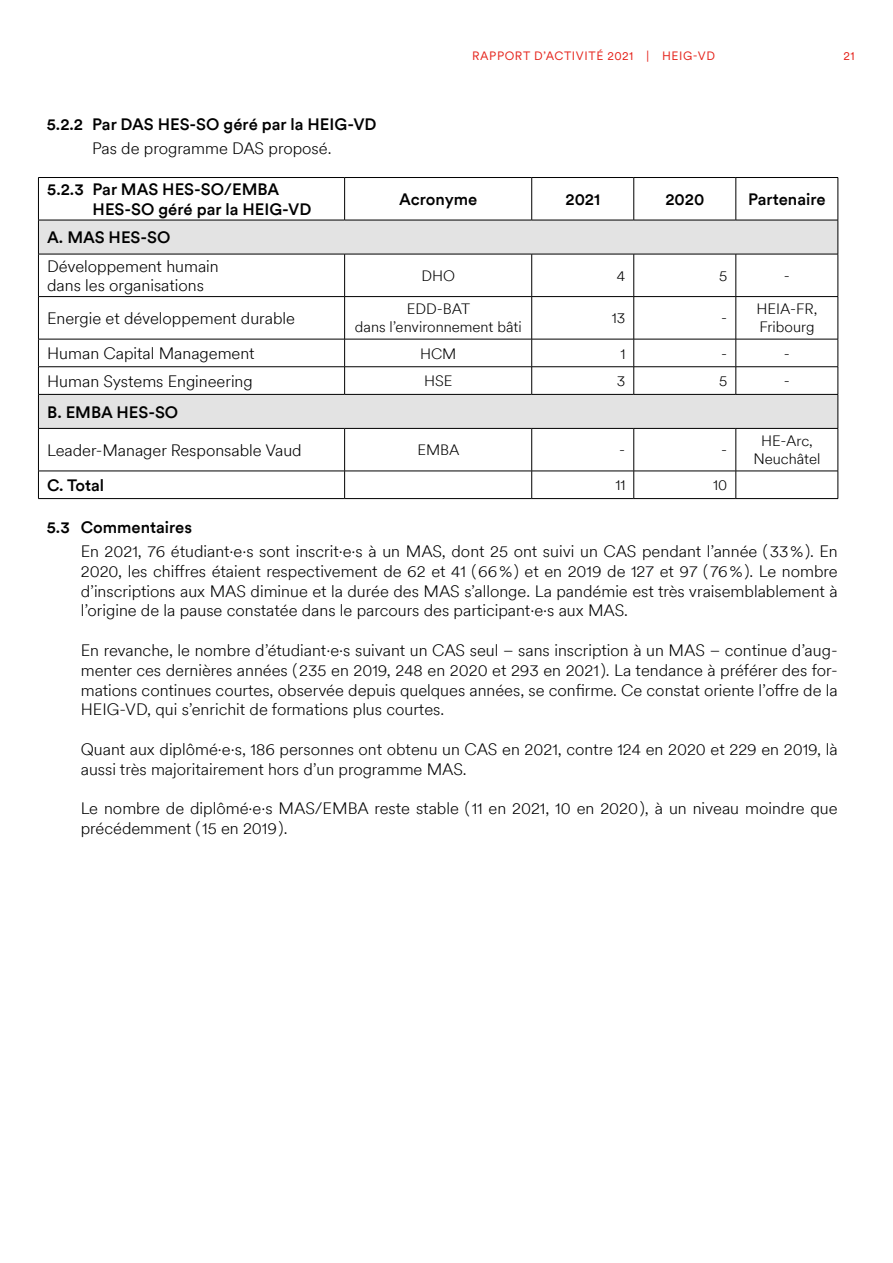
<style>
.page{position:relative;width:893px;height:1263px;background:#fff}
.page>*{position:absolute;margin:0;border:0;box-sizing:border-box;transform-origin:0 0}
.t1{font:300 16.5px/19.8px "Circular XXTT";color:#000}
.t2{font:500 16.5px/19.8px "Circular XXTT";color:#000}
.t3{font:300 15px/18px "Circular XXTT";color:#000;text-align:center}
.t4{font:12px "Circular XX";letter-spacing:.05em;color:#e5231b}
</style>
<div class="page">
<svg style="left:39px;top:221px;width:799px;height:207px"></svg>
<hr style="left:38px;top:177px;width:307px;height:1px;background:#000">
<hr style="left:38px;top:178px;width:1px;height:42px;background:#000">
<hr style="left:345px;top:177px;width:187px;height:1px;background:#000">
<hr style="left:344px;top:178px;width:1px;height:42px;background:#000">
<hr style="left:532px;top:177px;width:102px;height:1px;background:#000">
<hr style="left:531px;top:178px;width:1px;height:42px;background:#000">
<hr style="left:634px;top:177px;width:102px;height:1px;background:#000">
<hr style="left:633px;top:178px;width:1px;height:42px;background:#000">
<hr style="left:736px;top:177px;width:102px;height:1px;background:#000">
<hr style="left:736px;top:178px;width:1px;height:42px;background:#000">
<hr style="left:838px;top:178px;width:1px;height:42px;background:#000">
<hr style="left:38px;top:220px;width:307px;height:1px;background:#000">
<hr style="left:38px;top:220px;width:1px;height:34px;background:#000">
<hr style="left:345px;top:220px;width:187px;height:1px;background:#000">
<hr style="left:532px;top:220px;width:102px;height:1px;background:#000">
<hr style="left:634px;top:220px;width:102px;height:1px;background:#000">
<hr style="left:736px;top:220px;width:102px;height:1px;background:#000">
<hr style="left:838px;top:220px;width:1px;height:34px;background:#000">
<hr style="left:38px;top:254px;width:307px;height:1px;background:#000">
<hr style="left:38px;top:254px;width:1px;height:42px;background:#000">
<hr style="left:345px;top:254px;width:187px;height:1px;background:#000">
<hr style="left:344px;top:254px;width:1px;height:42px;background:#000">
<hr style="left:532px;top:254px;width:102px;height:1px;background:#000">
<hr style="left:531px;top:254px;width:1px;height:42px;background:#000">
<hr style="left:634px;top:254px;width:102px;height:1px;background:#000">
<hr style="left:633px;top:254px;width:1px;height:42px;background:#000">
<hr style="left:736px;top:254px;width:102px;height:1px;background:#000">
<hr style="left:736px;top:254px;width:1px;height:42px;background:#000">
<hr style="left:838px;top:254px;width:1px;height:42px;background:#000">
<hr style="left:38px;top:296px;width:307px;height:1px;background:#000">
<hr style="left:38px;top:297px;width:1px;height:42px;background:#000">
<hr style="left:345px;top:296px;width:187px;height:1px;background:#000">
<hr style="left:344px;top:297px;width:1px;height:42px;background:#000">
<hr style="left:532px;top:296px;width:102px;height:1px;background:#000">
<hr style="left:531px;top:297px;width:1px;height:42px;background:#000">
<hr style="left:634px;top:296px;width:102px;height:1px;background:#000">
<hr style="left:633px;top:297px;width:1px;height:42px;background:#000">
<hr style="left:736px;top:296px;width:102px;height:1px;background:#000">
<hr style="left:736px;top:297px;width:1px;height:42px;background:#000">
<hr style="left:838px;top:297px;width:1px;height:42px;background:#000">
<hr style="left:38px;top:339px;width:307px;height:1px;background:#000">
<hr style="left:345px;top:339px;width:187px;height:1px;background:#000">
<hr style="left:532px;top:339px;width:102px;height:1px;background:#000">
<hr style="left:634px;top:339px;width:102px;height:1px;background:#000">
<hr style="left:736px;top:339px;width:102px;height:1px;background:#000">
<hr style="left:38px;top:366px;width:307px;height:1px;background:#000">
<svg style="left:38px;top:339px;width:1px;height:55px"></svg>
<hr style="left:345px;top:366px;width:187px;height:1px;background:#000">
<svg style="left:344px;top:339px;width:1px;height:55px"></svg>
<hr style="left:532px;top:366px;width:102px;height:1px;background:#000">
<svg style="left:531px;top:339px;width:1px;height:55px"></svg>
<hr style="left:634px;top:366px;width:102px;height:1px;background:#000">
<svg style="left:633px;top:339px;width:1px;height:55px"></svg>
<hr style="left:736px;top:366px;width:102px;height:1px;background:#000">
<svg style="left:736px;top:339px;width:1px;height:55px"></svg>
<svg style="left:838px;top:339px;width:1px;height:55px"></svg>
<hr style="left:38px;top:394px;width:307px;height:1px;background:#000">
<hr style="left:38px;top:395px;width:1px;height:33px;background:#000">
<hr style="left:345px;top:394px;width:187px;height:1px;background:#000">
<hr style="left:532px;top:394px;width:102px;height:1px;background:#000">
<hr style="left:634px;top:394px;width:102px;height:1px;background:#000">
<hr style="left:736px;top:394px;width:102px;height:1px;background:#000">
<hr style="left:838px;top:395px;width:1px;height:33px;background:#000">
<hr style="left:38px;top:428px;width:307px;height:1px;background:#000">
<hr style="left:38px;top:429px;width:1px;height:42px;background:#000">
<hr style="left:345px;top:428px;width:187px;height:1px;background:#000">
<hr style="left:344px;top:429px;width:1px;height:42px;background:#000">
<hr style="left:532px;top:428px;width:102px;height:1px;background:#000">
<hr style="left:531px;top:429px;width:1px;height:42px;background:#000">
<hr style="left:634px;top:428px;width:102px;height:1px;background:#000">
<hr style="left:633px;top:429px;width:1px;height:42px;background:#000">
<hr style="left:736px;top:428px;width:102px;height:1px;background:#000">
<hr style="left:736px;top:429px;width:1px;height:42px;background:#000">
<hr style="left:838px;top:429px;width:1px;height:42px;background:#000">
<svg style="left:38px;top:472px;width:1px;height:26px"></svg>
<svg style="left:344px;top:472px;width:1px;height:26px"></svg>
<svg style="left:531px;top:472px;width:1px;height:26px"></svg>
<svg style="left:633px;top:472px;width:1px;height:26px"></svg>
<svg style="left:736px;top:472px;width:1px;height:26px"></svg>
<svg style="left:838px;top:471px;width:1px;height:27px"></svg>
<hr style="left:38px;top:498px;width:307px;height:1px;background:#000">
<hr style="left:345px;top:498px;width:187px;height:1px;background:#000">
<hr style="left:532px;top:498px;width:102px;height:1px;background:#000">
<hr style="left:634px;top:498px;width:102px;height:1px;background:#000">
<hr style="left:736px;top:498px;width:102px;height:1px;background:#000">
<hr style="left:38px;top:471px;width:307px;height:1px;background:#000">
<hr style="left:345px;top:471px;width:187px;height:1px;background:#000">
<hr style="left:532px;top:471px;width:102px;height:1px;background:#000">
<hr style="left:634px;top:471px;width:102px;height:1px;background:#000">
<hr style="left:736px;top:471px;width:102px;height:1px;background:#000">
<p class="t4" style="left:472px;top:48px;width:244px">RAPPORT D’ACTIVITÉ 2021 | HEIG-VD</p>
<p class="t4" style="left:843px;top:48px;width:13px">21</p>
<p class="t2" style="left:47px;top:113px;width:331px">5.2.2 Par DAS HES-SO géré par la HEIG-VD</p>
<p class="t1" style="left:92px;top:137px;width:241px">Pas de programme DAS proposé.</p>
<p class="t2" style="left:93px;top:179px;width:220px;text-indent:-45px">5.2.3 Par MAS HES-SO/EMBA<br>HES-SO géré par la HEIG-VD</p>
<p class="t2" style="left:399px;top:189px;width:80px">Acronyme</p>
<p class="t2" style="left:565px;top:189px;width:36px">2021</p>
<p class="t2" style="left:665px;top:189px;width:41px">2020</p>
<p class="t2" style="left:748px;top:189px;width:79px">Partenaire</p>
<p class="t2" style="left:47px;top:227px;width:125px">A. MAS HES-SO</p>
<p class="t1" style="left:47px;top:255px;width:173px">Développement humain dans les organisations</p>
<p class="t3" style="left:421px;top:266px;width:35px">DHO</p>
<p class="t3" style="left:617px;top:266px;width:10px">4</p>
<p class="t3" style="left:719px;top:266px;width:10px">5</p>
<p class="t3" style="left:784px;top:266px;width:8px">-</p>
<p class="t1" style="left:47px;top:308px;width:249px">Energie et développement durable</p>
<p class="t3" style="left:355px;top:300px;width:168px">EDD-BAT<br>dans l’environnement bâti</p>
<p class="t3" style="left:612px;top:309px;width:15px">13</p>
<p class="t3" style="left:721px;top:309px;width:8px">-</p>
<p class="t3" style="left:756px;top:300px;width:62px;text-align:left">HEIA-FR,<br>Fribourg</p>
<p class="t1" style="left:47px;top:343px;width:209px">Human Capital Management</p>
<p class="t3" style="left:420px;top:344px;width:38px">HCM</p>
<p class="t3" style="left:620px;top:344px;width:6px">1</p>
<p class="t3" style="left:721px;top:344px;width:8px">-</p>
<p class="t3" style="left:784px;top:344px;width:8px">-</p>
<p class="t1" style="left:47px;top:370px;width:207px">Human Systems Engineering</p>
<p class="t3" style="left:424px;top:371px;width:30px">HSE</p>
<p class="t3" style="left:617px;top:371px;width:10px">3</p>
<p class="t3" style="left:719px;top:371px;width:10px">5</p>
<p class="t3" style="left:784px;top:371px;width:8px">-</p>
<p class="t2" style="left:47px;top:401px;width:133px">B. EMBA HES-SO</p>
<p class="t1" style="left:47px;top:439px;width:256px">Leader-Manager Responsable Vaud</p>
<p class="t3" style="left:417px;top:440px;width:44px">EMBA</p>
<p class="t3" style="left:619px;top:440px;width:8px">-</p>
<p class="t3" style="left:721px;top:440px;width:8px">-</p>
<p class="t3" style="left:753px;top:431px;width:69px">HE-Arc,<br>Neuchâtel</p>
<p class="t2" style="left:47px;top:474px;width:58px">C. Total</p>
<p class="t3" style="left:615px;top:475px;width:11px">11</p>
<p class="t3" style="left:713px;top:475px;width:16px">10</p>
<p class="t2" style="left:47px;top:516px;width:147px">5.3 Commentaires</p>
<p class="t1" style="left:81px;top:541px;width:758px;text-align:justify">En 2021, 76 étudiant·e·s sont inscrit·e·s à un MAS, dont 25 ont suivi un CAS pendant l’année (33%). En 2020, les chiffres étaient respectivement de 62 et 41 (66%) et en 2019 de 127 et 97 (76%). Le nombre d’inscriptions aux MAS diminue et la durée des MAS s’allonge. La pandémie est très vraisemblablement à l’origine de la pause constatée dans le parcours des participant·e·s aux MAS.</p>
<p class="t1" style="left:81px;top:640px;width:758px;text-align:justify">En revanche, le nombre d’étudiant·e·s suivant un CAS seul – sans inscription à un MAS – continue d’aug&shy;menter ces dernières années (235 en 2019, 248 en 2020 et 293 en 2021). La tendance à préférer des for&shy;mations continues courtes, observée depuis quelques années, se confirme. Ce constat oriente l’offre de la HEIG-VD, qui s’enrichit de formations plus courtes.</p>
<p class="t1" style="left:81px;top:739px;width:758px">Quant aux diplômé·e·s, 186 personnes ont obtenu un CAS en 2021, contre 124 en 2020 et 229 en 2019, là aussi très majoritairement hors d’un programme MAS.</p>
<p class="t1" style="left:81px;top:798px;width:758px">Le nombre de diplômé·e·s MAS/EMBA reste stable (11 en 2021, 10 en 2020), à un niveau moindre que précédemment (15 en 2019).</p>
</div>
